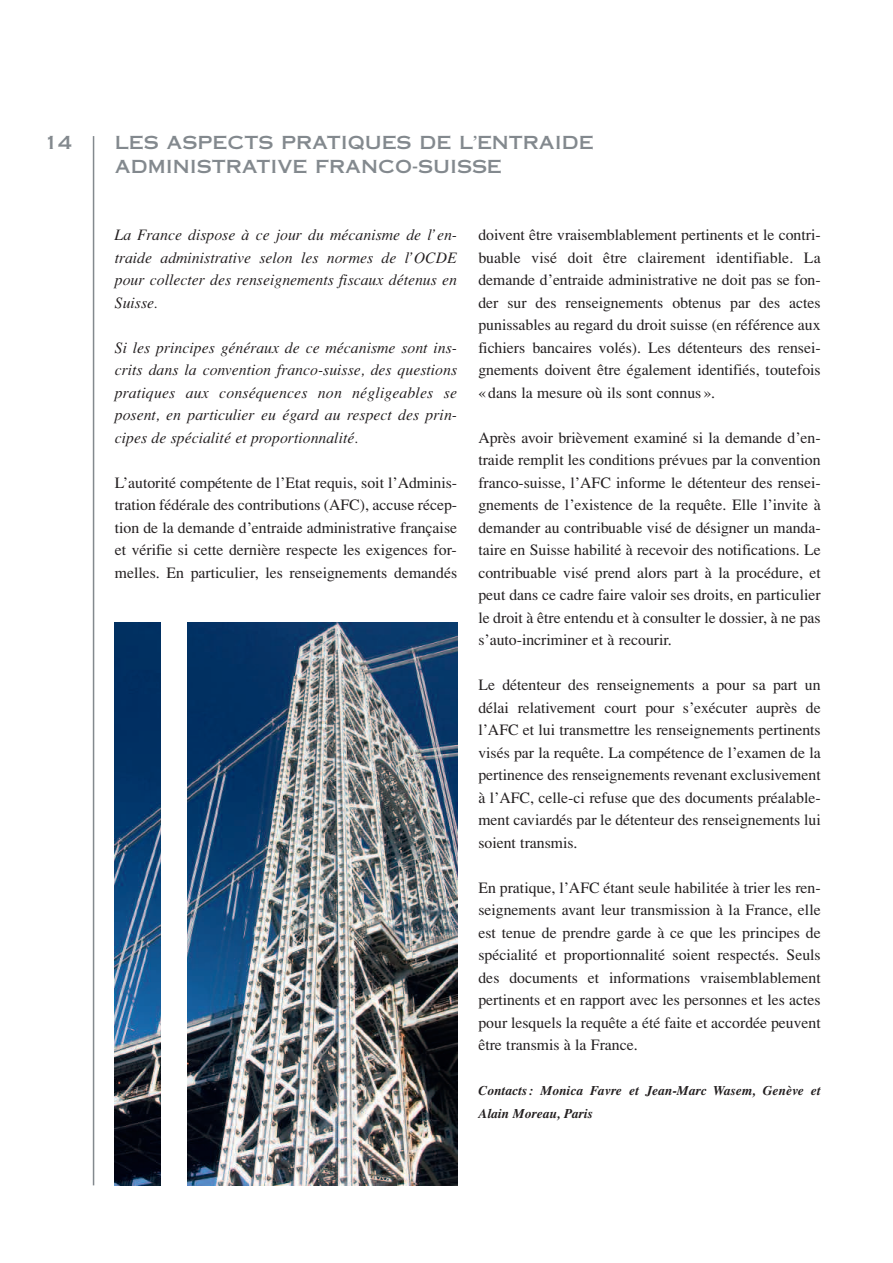
<style>
.page{position:relative;width:893px;height:1263px;background:#fff}
.page>*{position:absolute;margin:0;border:0;box-sizing:border-box;transform-origin:0 0}
.t1{font:18px/24px "Copperplate Thirty One AB";color:#83898e}
.t2{font:15.75px/22.5px "Times";color:#231f20;text-align:justify}
.t3{font:italic 15.75px/22.5px "Times";color:#231f20;text-align:justify}
.t4{font:italic 700 13.5px/22.5px "Times";color:#231f20}
</style>
<div class="page">
<hr style="left:93px;top:136px;width:1px;height:1049px;background:#83898e">
<img style="left:115px;top:623px;width:342px;height:562px">
<div style="left:161px;top:600px;width:25px;height:663px;background:#fff"></div>
<p class="t1" style="left:44px;top:132px;width:29px">14</p>
<p class="t1" style="left:115px;top:132px;width:481px">LES ASPECTS PRATIQUES DE L’ENTRAIDE<br>ADMINISTRATIVE FRANCO-SUISSE</p>
<p class="t3" style="left:115px;top:224px;width:344px">La France dispose à ce jour du mécanisme de l’en&shy;traide administrative selon les normes de l’OCDE pour collecter des renseignements fiscaux détenus en Suisse.</p>
<p class="t3" style="left:115px;top:336px;width:344px">Si les principes généraux de ce mécanisme sont ins&shy;crits dans la convention franco-suisse, des questions pratiques aux conséquences non négligeables se posent, en particulier eu égard au respect des prin&shy;cipes de spécialité et proportionnalité.</p>
<p class="t2" style="left:115px;top:471px;width:344px">L’autorité compétente de l’Etat requis, soit l’Adminis&shy;tration fédérale des contributions (AFC), accuse récep&shy;tion de la demande d’entraide administrative française et vérifie si cette dernière respecte les exigences for&shy;melles. En particulier, les renseignements demandés</p>
<p class="t2" style="left:478px;top:224px;width:344px">doivent être vraisemblablement pertinents et le contri&shy;buable visé doit être clairement identifiable. La demande d’entraide administrative ne doit pas se fon&shy;der sur des renseignements obtenus par des actes punissables au regard du droit suisse (en référence aux fichiers bancaires volés). Les détenteurs des rensei&shy;gnements doivent être également identifiés, toutefois « dans la mesure où ils sont connus».</p>
<p class="t2" style="left:478px;top:426px;width:344px">Après avoir brièvement examiné si la demande d’en&shy;traide remplit les conditions prévues par la convention franco-suisse, l’AFC informe le détenteur des rensei&shy;gnements de l’existence de la requête. Elle l’invite à demander au contribuable visé de désigner un manda&shy;taire en Suisse habilité à recevoir des notifications. Le contribuable visé prend alors part à la procédure, et peut dans ce cadre faire valoir ses droits, en particulier le droit à être entendu et à consulter le dossier, à ne pas s’auto-incriminer et à recourir.</p>
<p class="t2" style="left:478px;top:674px;width:344px">Le détenteur des renseignements a pour sa part un délai relativement court pour s’exécuter auprès de l’AFC et lui transmettre les renseignements pertinents visés par la requête. La compétence de l’examen de la pertinence des renseignements revenant exclusivement à l’AFC, celle-ci refuse que des documents préalable&shy;ment caviardés par le détenteur des renseignements lui soient transmis.</p>
<p class="t2" style="left:478px;top:876px;width:344px">En pratique, l’AFC étant seule habilitée à trier les ren&shy;seignements avant leur transmission à la France, elle est tenue de prendre garde à ce que les principes de spécialité et proportionnalité soient respectés. Seuls des documents et informations vraisemblablement pertinents et en rapport avec les personnes et les actes pour lesquels la requête a été faite et accordée peuvent être transmis à la France.</p>
<p class="t4" style="left:478px;top:1079px;width:344px">Contacts: Monica Favre et Jean-Marc Wasem, Genève et<br>Alain Moreau, Paris</p>
</div>
